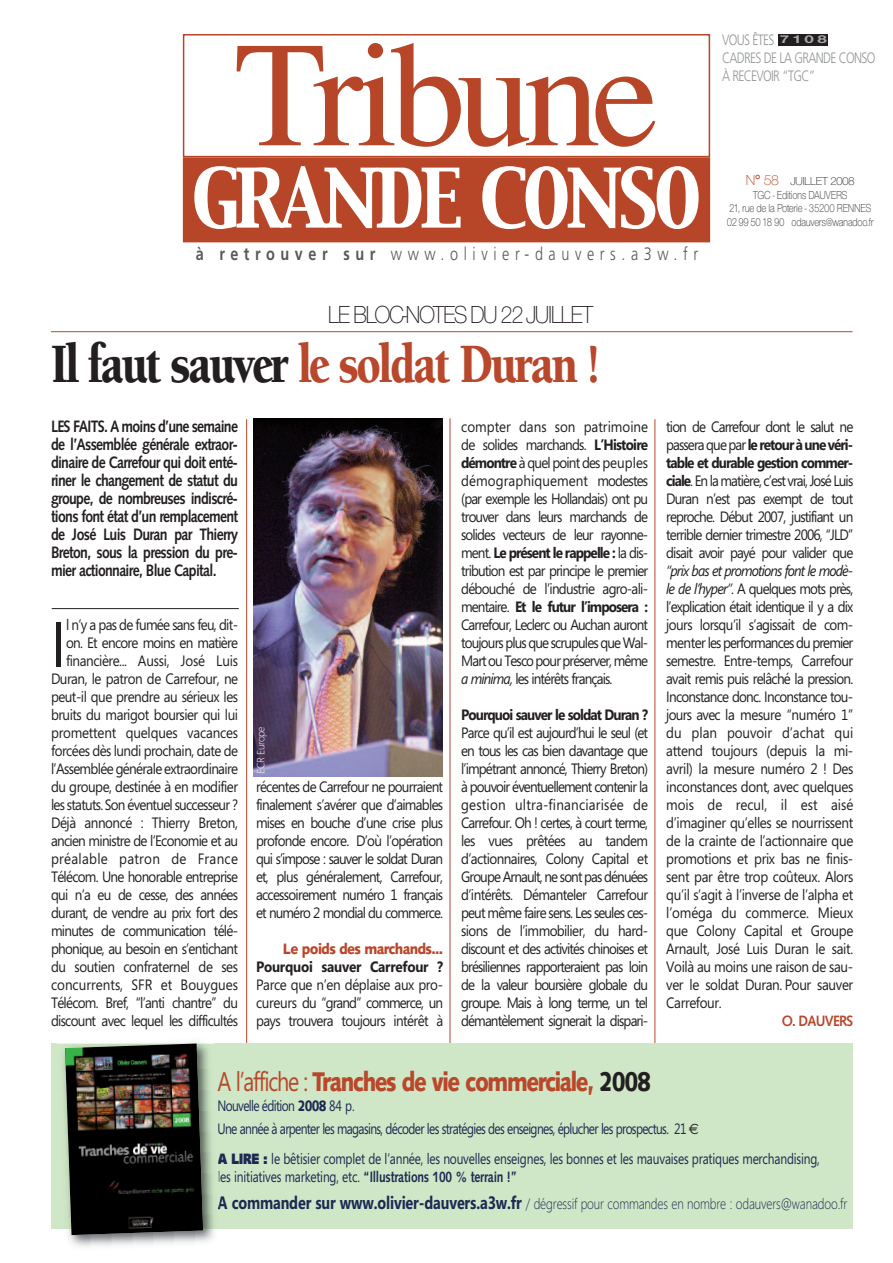
<style>
.page{position:relative;width:893px;height:1263px;background:#fff}
.page>*{position:absolute;margin:0;border:0;box-sizing:border-box;transform-origin:0 0}
.t1{font:150px "Times";letter-spacing:-.05em;color:#b74629}
.t2{font:72px "Capitals";letter-spacing:-.065em;color:#fff}
.t3{font:62.85px "Segoe";color:#231f20;scale:.9 1}
.t4{font:900 57px "Berkeley";letter-spacing:-.055em;color:#b9472b;scale:.8 1}
.t5{font:900 27px "Syntax";letter-spacing:-.065em;color:#b9472b;scale:.8 1}
.t6{font:300 25.5px "Nimbus Sans Novus T";letter-spacing:-.09em;color:#231f20;scale:.9 1}
.t7{font:300 18px "Frutiger";letter-spacing:.39em;color:#57585a;scale:.8 1}
.t8{font:700 16.5px/18px "Syntax";letter-spacing:-.05em;color:#231f20;text-align:justify;scale:.85 1}
.t9{font:15px/18px "Segoe";letter-spacing:-.055em;color:#231f20;text-align:justify;scale:.9 1}
.t10{font:15px/18px "Segoe";letter-spacing:-.015em;color:#1d2953;scale:.8 1}
.t11{font:15px/23.5px "Segoe";letter-spacing:-.055em;color:#1d2953;scale:.8 1}
.t12{font:300 15px "Segoe";letter-spacing:-.01em;color:#1d2953;scale:.8 1}
.t13{font:300 15px/18px "Frutiger";letter-spacing:-.055em;color:#939598;scale:.8 1}
.t14{font:700 15px "Segoe";letter-spacing:-.07em;color:#231f20;scale:.9 1}
.t15{font:700 15px "Segoe";letter-spacing:-.02em;color:#231f20;scale:.9 1}
.t16{font:900 15px "Syntax";letter-spacing:-.05em;color:#b9472b;scale:.9 1}
.t17{font:700 15px "Syntax";letter-spacing:-.055em;color:#b9472b;scale:.9 1}
.t18{font:300 12px/13.5px "Nimbus Sans Novus T";letter-spacing:-.03em;color:#231f20;text-align:center}
.t19{font:700 11.7px "Nimbus Sans Novus T";color:#a8a9ad;scale:1.54 1}
.t20{font:300 10.5px "Segoe";letter-spacing:-.05em;color:#fff}
.s1{font-weight:700}
.s2{color:#231f20}
.s3{font-size:15px;color:#b9472b}
.s4{font-style:italic}
.s5{font-family:"Segoe";font-weight:400}
.s6{font-family:"Syntax";font-weight:900}
.s7{font-family:"Euro Sans";color:#231f20}
.s8{font-family:"Syntax";font-weight:700}
.s9{font-weight:700;font-size:18px}
</style>
<div class="page">
<div style="left:183px;top:34px;width:527px;height:123px;border:2px solid #b74629"></div>
<div style="left:184px;top:159px;width:525px;height:82px;background:#b74629"></div>
<div style="left:183px;top:157px;width:527px;height:85px;border:2px solid #b74629"></div>
<div style="left:778px;top:34px;width:49px;height:12px;background:#231f20"></div>
<hr style="left:51px;top:331px;width:802px;height:1px;background:#b9472b">
<hr style="left:246px;top:419px;width:1px;height:627px;background:#b74629">
<hr style="left:654px;top:419px;width:1px;height:627px;background:#b74629">
<hr style="left:450px;top:418px;width:1px;height:625px;background:#b74629">
<div style="left:51px;top:1044px;width:802px;height:185px;background:#cfe7c6"></div>
<hr style="left:52px;top:608px;width:187px;height:1px;background:#231f20">
<img style="left:68px;top:1229px;width:147px;height:18px">
<img style="left:56px;top:1042px;width:158px;height:2px">
<img style="left:63px;top:1044px;width:157px;height:185px">
<svg style="left:218px;top:1201px;width:2px;height:8px"></svg>
<img style="left:65px;top:1043px;width:138px;height:192px">
<img style="left:254px;top:419px;width:189px;height:357px">
<h1 class="t1" style="left:234px;top:6px;width:426px">Tribune</h1>
<h2 class="t2" style="left:191px;top:161px;width:512px">GRANDE CONSO</h2>
<p class="t7" style="left:196px;top:247px;width:630px"><span class="s1">à retrouver sur</span> www.olivier-dauvers.a3w.fr</p>
<h3 class="t6" style="left:328px;top:299px;width:297px">LE BLOC-NOTES DU 22 JUILLET</h3>
<h3 class="t4" style="left:51px;top:342px;width:688px"><span class="s2">Il faut sauver</span> le soldat Duran !</h3>
<p class="t13" style="left:722px;top:32px;width:193px">VOUS ÊTES<br>CADRES DE LA GRANDE CONSO<br>À RECEVOIR “TGC”</p>
<p class="t19" style="left:779px;top:32px;width:33px">7108</p>
<p class="t18" style="left:727px;top:174px;width:149px"><span class="s3">N° 58</span> JUILLET 2008<br>TGC - Editions DAUVERS<br>21, rue de la Poterie - 35200 RENNES<br>02 99 50 18 90 odauvers@wanadoo.fr</p>
<p class="t8" style="left:51px;top:419px;width:222px">LES FAITS. A moins d’une semaine de l’Assemblée générale extraor&shy;dinaire de Carrefour qui doit enté&shy;riner le changement de statut du groupe, de nombreuses indiscré&shy;tions font état d’un remplacement de José Luis Duran par Thierry Breton, sous la pression du pre&shy;mier actionnaire, Blue Capital.</p>
<p class="t9" style="left:51px;top:616px;width:209px;text-align:right">l n’y a pas de fumée sans feu, dit&shy;on. Et encore moins en matière financière... Aussi, José Luis Duran, le patron de Carrefour, ne peut-il que prendre au sérieux les bruits du marigot boursier qui lui promettent quelques vacances forcées dès lundi prochain, date de l’Assemblée générale extraordinaire du groupe, destinée à en modifier les statuts. Son éventuel successeur ?<br>Déjà annoncé : Thierry Breton, ancien ministre de l’Economie et au préalable patron de France Télécom. Une honorable entreprise qui n’a eu de cesse, des années durant, de vendre au prix fort des minutes de communication télé&shy;phonique, au besoin en s’entichant du soutien confraternel de ses concurrents, SFR et Bouygues Télécom. Bref, “l’anti chantre” du discount avec lequel les difficultés</p>
<h3 class="t3" style="left:51px;top:608px;width:18px">I</h3>
<p class="t20" style="left:255px;top:774px;width:49px;rotate:-90deg">ECR Europe</p>
<p class="t9" style="left:256px;top:778px;width:209px">récentes de Carrefour ne pourraient finalement s’avérer que d’aimables mises en bouche d’une crise plus profonde encore. D’où l’opération qui s’impose : sauver le soldat Duran et, plus généralement, Carrefour, accessoirement numéro 1 français et numéro 2 mondial du commerce.</p>
<p class="t16" style="left:283px;top:943px;width:180px">Le poids des marchands...</p>
<p class="t15" style="left:256px;top:958px;width:209px">Pourquoi sauver Carrefour ?</p>
<p class="t9" style="left:256px;top:976px;width:209px">Parce que n’en déplaise aux pro&shy;cureurs du “grand” commerce, un pays trouvera toujours intérêt à</p>
<p class="t9" style="left:461px;top:418px;width:209px">compter dans son patrimoine de solides marchands. <span class="s1">L’Histoire démontre</span> à quel point des peuples démographiquement modestes (par exemple les Hollandais) ont pu trouver dans leurs marchands de solides vecteurs de leur rayonne&shy;ment. <span class="s1">Le présent le rappelle :</span> la dis&shy;tribution est par principe le premier débouché de l’industrie agro-ali&shy;mentaire. <span class="s1">Et le futur l’imposera :<br></span>Carrefour, Leclerc ou Auchan auront toujours plus que scrupules que Wal-Mart ou Tesco pour préserver, même <span class="s4">a minima,</span> les intérêts français.</p>
<p class="t14" style="left:461px;top:706px;width:209px">Pourquoi sauver le soldat Duran ?</p>
<p class="t9" style="left:461px;top:724px;width:209px">Parce qu’il est aujourd’hui le seul (et en tous les cas bien davantage que l’impétrant annoncé, Thierry Breton) à pouvoir éventuellement contenir la gestion ultra-financiarisée de Carrefour. Oh ! certes, à court terme, les vues prêtées au tandem d’actionnaires, Colony Capital et Groupe Arnault, ne sont pas dénuées d’intérêts. Démanteler Carrefour peut même faire sens. Les seules ces&shy;sions de l’immobilier, du hard&shy;discount et des activités chinoises et brésiliennes rapporteraient pas loin de la valeur boursière globale du groupe. Mais à long terme, un tel démantèlement signerait la dispari-</p>
<p class="t9" style="left:666px;top:418px;width:209px">tion de Carrefour dont le salut ne passera que par <span class="s1">le retour à une véri&shy;table et durable gestion commer&shy;ciale</span>. En la matière, c’est vrai, José Luis Duran n’est pas exempt de tout reproche. Début 2007, justifiant un terrible dernier trimestre 2006, “JLD” disait avoir payé pour valider que</p>
<p class="t9" style="left:666px;top:562px;width:209px"><span class="s4">“prix bas et promotions font le modè&shy;le de l’hyper”</span>. A quelques mots près, l’explication était identique il y a dix jours lorsqu’il s’agissait de com&shy;menter les performances du premier semestre. Entre-temps, Carrefour avait remis puis relâché la pression.<br>Inconstance donc. Inconstance tou&shy;jours avec la mesure “numéro 1” du plan pouvoir d’achat qui attend toujours (depuis la mi&shy;avril) la mesure numéro 2 ! Des inconstances dont, avec quelques mois de recul, il est aisé d’imaginer qu’elles se nourrissent de la crainte de l’actionnaire que promotions et prix bas ne finis&shy;sent par être trop coûteux. Alors qu’il s’agit à l’inverse de l’alpha et l’oméga du commerce. Mieux que Colony Capital et Groupe Arnault, José Luis Duran le sait.<br>Voilà au moins une raison de sau&shy;ver le soldat Duran. Pour sauver Carrefour.</p>
<p class="t17" style="left:782px;top:1015px;width:81px">O. DAUVERS</p>
<h3 class="t5" style="left:218px;top:1071px;width:543px"><span class="s5">A l’affiche :</span> Tranches de vie commerciale, <span class="s2">2008</span></h3>
<p class="t11" style="left:218px;top:1094px;width:603px">Nouvelle édition <span class="s6">2008</span> 84 p.<br>Une année à arpenter les magasins, décoder les stratégies des enseignes, éplucher les prospectus. 21 <span class="s7">€</span></p>
<p class="t10" style="left:218px;top:1150px;width:754px"><span class="s6">A LIRE :</span> le bêtisier complet de l’année, les nouvelles enseignes, les bonnes et les mauvaises pratiques merchandising, les initiatives marketing, etc. <span class="s8">“Illustrations 100 % terrain !”</span></p>
<p class="t12" style="left:218px;top:1195px;width:789px"><span class="s9">A commander sur www.olivier-dauvers.a3w.fr</span> / dégressif pour commandes en nombre : odauvers@wanadoo.fr</p>
</div>
